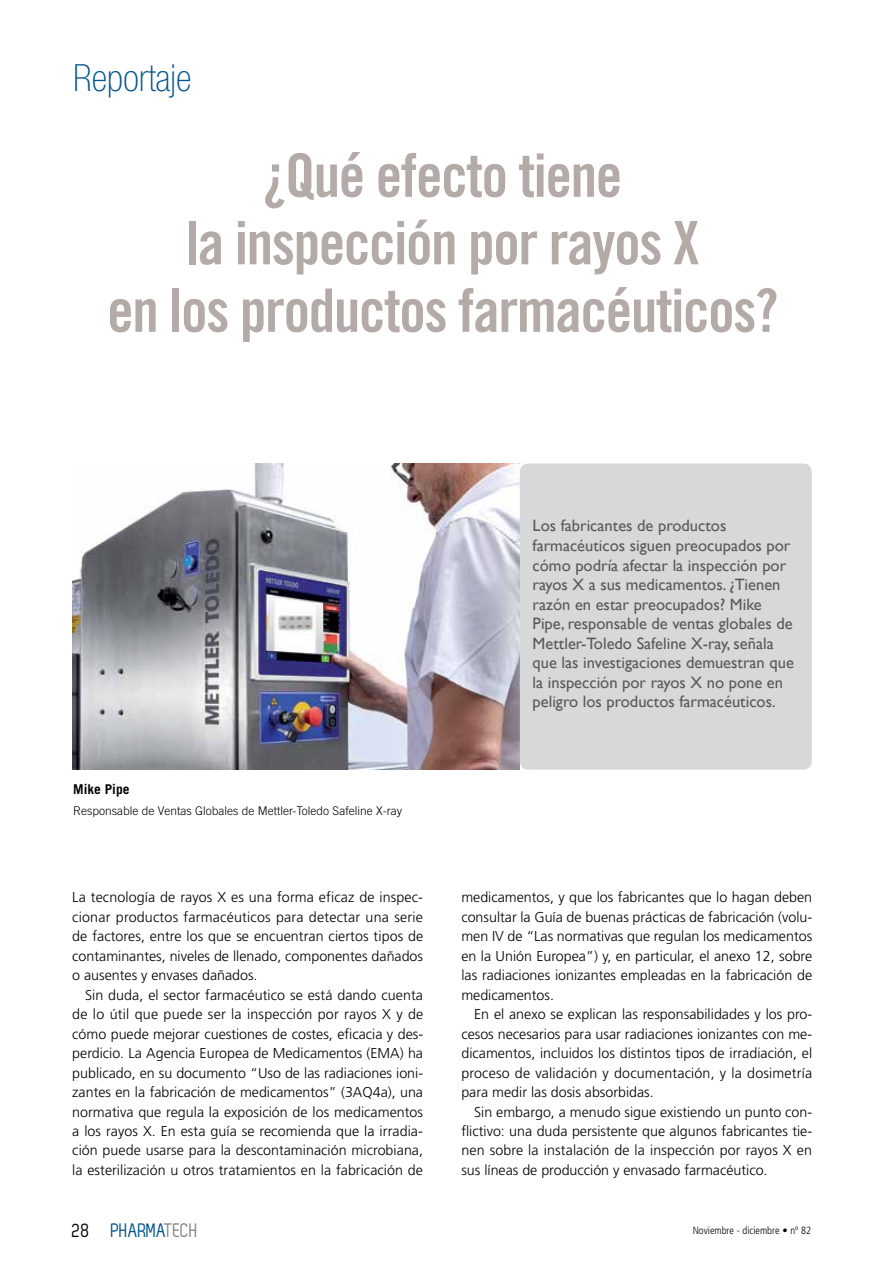
<style>
.page{position:relative;width:893px;height:1263px;background:#fff}
.page>*{position:absolute;margin:0;border:0;box-sizing:border-box;transform-origin:0 0}
.t1{font:60px/67.5px "Trade Gothic Bold Cond Twenty";letter-spacing:-.025em;color:#b4aba8;text-align:center}
.t2{font:100 condensed 37.5px "Helvetica Neue LT Std";color:#00548e}
.t3{font:19.5px "Zag";color:#00548e}
.t4{font:16.5px/19.5px "Gill Sans";color:#58595b}
.t5{font:300 14.25px/19.5px "Frutiger";color:#000;text-align:justify}
.t6{font:700 13.5px "Trade Gothic";color:#000}
.t7{font:300 12px "Trade Gothic";color:#000}
.t8{font:300 condensed 10.5px "Frutiger";color:#000}
.s1{color:#000}
.s2{color:#808285}
</style>
<div class="page">
<img style="left:72px;top:464px;width:448px;height:305px">
<div style="left:520px;top:463px;width:292px;height:307px;background:#d7d8da;border-radius:9px"></div>
<h2 class="t2" style="left:73px;top:57px;width:120px">Reportaje</h2>
<h1 class="t1" style="left:107px;top:141px;width:673px">¿Qué efecto tiene<br>la inspección por rayos X<br>en los productos farmacéuticos?</h1>
<p class="t6" style="left:73px;top:781px;width:58px">Mike Pipe</p>
<p class="t7" style="left:73px;top:804px;width:330px">Responsable de Ventas Globales de Mettler-Toledo Safeline X-ray</p>
<p class="t5" style="left:72px;top:887px;width:352px">La tecnología de rayos X es una forma eficaz de inspec&shy;cionar productos farmacéuticos para detectar una serie de factores, entre los que se encuentran ciertos tipos de contaminantes, niveles de llenado, componentes dañados o ausentes y envases dañados.</p>
<p class="t5" style="left:72px;top:985px;width:353px;text-indent:13px">Sin duda, el sector farmacéutico se está dando cuenta de lo útil que puede ser la inspección por rayos X y de cómo puede mejorar cuestiones de costes, eficacia y des&shy;perdicio. La Agencia Europea de Medicamentos (EMA) ha publicado, en su documento “Uso de las radiaciones ioni&shy;zantes en la fabricación de medicamentos” (3AQ4a), una normativa que regula la exposición de los medicamentos a los rayos X. En esta guía se recomienda que la irradia&shy;ción puede usarse para la descontaminación microbiana, la esterilización u otros tratamientos en la fabricación de</p>
<p class="t4" style="left:533px;top:516px;width:263px">Los fabricantes de productos farmacéuticos siguen preocupados por cómo podría afectar la inspección por rayos X a sus medicamentos. ¿Tienen razón en estar preocupados? Mike Pipe, responsable de ventas globales de Mettler-Toledo Safeline X-ray, señala que las investigaciones demuestran que la inspección por rayos X no pone en peligro los productos farmacéuticos.</p>
<p class="t5" style="left:461px;top:887px;width:352px">medicamentos, y que los fabricantes que lo hagan deben consultar la Guía de buenas prácticas de fabricación (volu&shy;men IV de “Las normativas que regulan los medicamentos en la Unión Europea”) y, en particular, el anexo 12, sobre las radiaciones ionizantes empleadas en la fabricación de medicamentos.</p>
<p class="t5" style="left:461px;top:1004px;width:352px;text-indent:13px">En el anexo se explican las responsabilidades y los pro&shy;cesos necesarios para usar radiaciones ionizantes con me&shy;dicamentos, incluidos los distintos tipos de irradiación, el proceso de validación y documentación, y la dosimetría para medir las dosis absorbidas.</p>
<p class="t5" style="left:461px;top:1102px;width:352px;text-indent:13px">Sin embargo, a menudo sigue existiendo un punto con&shy;flictivo: una duda persistente que algunos fabricantes tie&shy;nen sobre la instalación de la inspección por rayos X en sus líneas de producción y envasado farmacéutico.</p>
<h3 class="t3" style="left:72px;top:1219px;width:127px"><span class="s1">28</span> PHARMA<span class="s2">TECH</span></h3>
<p class="t8" style="left:693px;top:1224px;width:120px">Noviembre - diciembre • nº 82</p>
</div>
